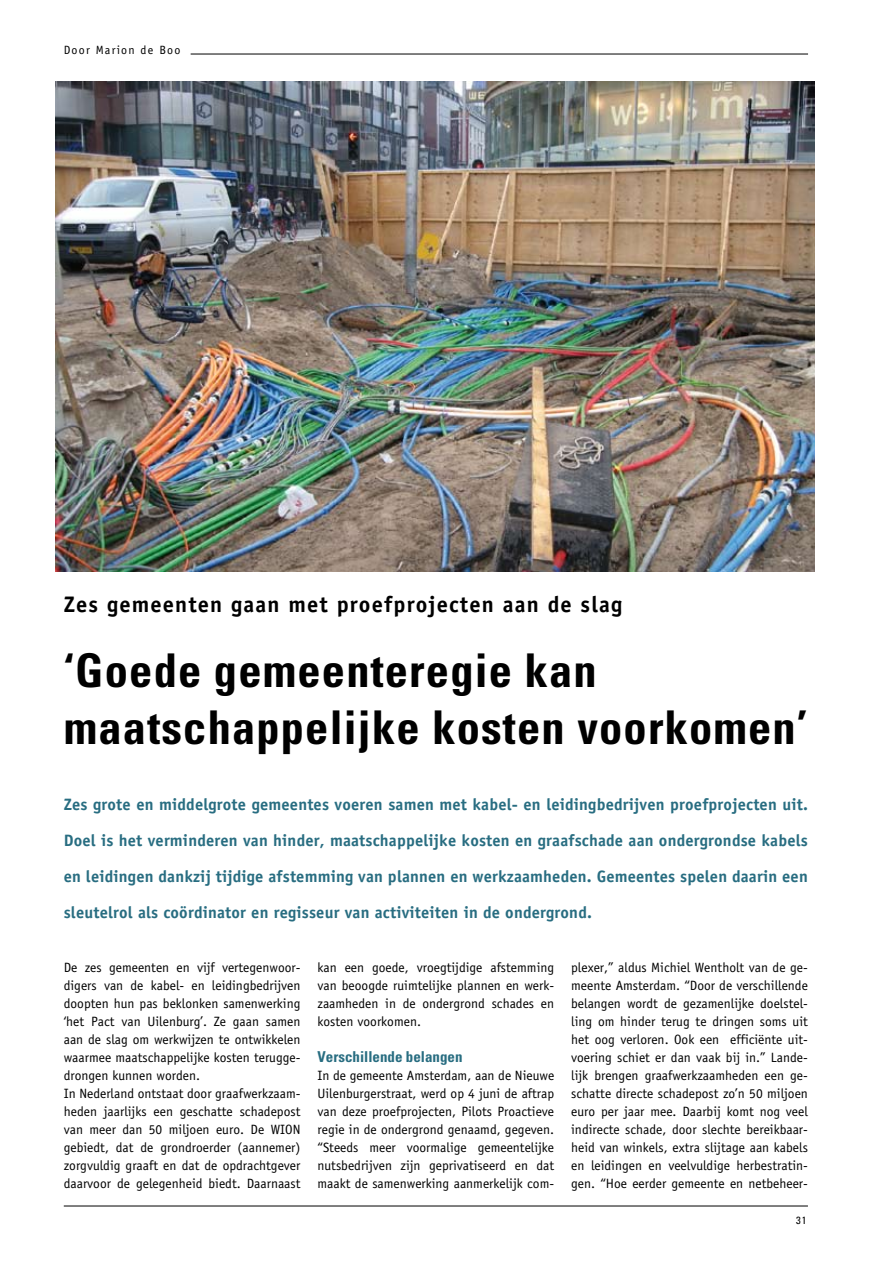
<style>
.page{position:relative;width:893px;height:1263px;background:#fff}
.page>*{position:absolute;margin:0;border:0;box-sizing:border-box;transform-origin:0 0}
.t1{font:700 condensed 46.5px/57px "Univers LT Std";letter-spacing:.025em;color:#000}
.t2{font:700 22.5px "Officina Sans Std";letter-spacing:.05em;color:#000}
.t3{font:700 16.5px/36px "Officina Sans Std";letter-spacing:.01em;color:#286d81;text-align:justify}
.t4{font:700 condensed 15px "Univers LT Std";color:#286d81}
.t5{font:13.5px/18px "Officina Sans Std";color:#000;text-align:justify}
.t6{font:12px "Officina Sans Std";letter-spacing:.1em;color:#000}
.t7{font:condensed 10.5px "Univers LT Std";color:#000}
</style>
<div class="page">
<hr style="left:64px;top:1206px;width:744px;height:1px;background:#000">
<img style="left:56px;top:82px;width:758px;height:490px">
<hr style="left:191px;top:54px;width:617px;height:1px;background:#000">
<p class="t6" style="left:64px;top:43px;width:118px">Door Marion de Boo</p>
<h2 class="t2" style="left:64px;top:590px;width:560px">Zes gemeenten gaan met proefprojecten aan de slag</h2>
<h1 class="t1" style="left:64px;top:642px;width:745px">‘Goede gemeenteregie kan maatschappelijke kosten voorkomen’</h1>
<p class="t3" style="left:64px;top:786px;width:746px">Zes grote en middelgrote gemeentes voeren samen met kabel- en leidingbedrijven proefprojecten uit.<br>Doel is het verminderen van hinder, maatschappelijke kosten en graafschade aan ondergrondse kabels en leidingen dankzij tijdige afstemming van plannen en werkzaamheden. Gemeentes spelen daarin een sleutelrol als coördinator en regisseur van activiteiten in de ondergrond.</p>
<p class="t5" style="left:64px;top:958px;width:238px;text-align:left">De zes gemeenten en vijf vertegenwoor&shy;digers van de kabel- en leidingbedrijven doopten hun pas beklonken samenwerking ‘het Pact van Uilenburg’. Ze gaan samen aan de slag om werkwijzen te ontwikkelen waarmee maatschappelijke kosten terugge&shy;drongen kunnen worden.<br>In Nederland ontstaat door graafwerkzaam&shy;heden jaarlijks een geschatte schadepost van meer dan 50 miljoen euro. De WION gebiedt, dat de grondroerder (aannemer) zorgvuldig graaft en dat de opdrachtgever daarvoor de gelegenheid biedt. Daarnaast</p>
<p class="t5" style="left:317px;top:958px;width:238px">kan een goede, vroegtijdige afstemming van beoogde ruimtelijke plannen en werk&shy;zaamheden in de ondergrond schades en kosten voorkomen.</p>
<p class="t4" style="left:317px;top:1047px;width:147px">Verschillende belangen</p>
<p class="t5" style="left:317px;top:1066px;width:238px">In de gemeente Amsterdam, aan de Nieuwe Uilenburgerstraat, werd op 4 juni de aftrap van deze proefprojecten, Pilots Proactieve regie in de ondergrond genaamd, gegeven. “Steeds meer voormalige gemeentelijke nutsbedrijven zijn geprivatiseerd en dat maakt de samenwerking aanmerkelijk com-</p>
<p class="t5" style="left:571px;top:958px;width:238px">plexer,” aldus Michiel Wentholt van de ge&shy;meente Amsterdam. “Door de verschillende belangen wordt de gezamenlijke doelstel&shy;ling om hinder terug te dringen soms uit het oog verloren. Ook een efficiënte uit&shy;voering schiet er dan vaak bij in.” Lande&shy;lijk brengen graafwerkzaamheden een ge&shy;schatte directe schadepost zo’n 50 miljoen euro per jaar mee. Daarbij komt nog veel indirecte schade, door slechte bereikbaar&shy;heid van winkels, extra slijtage aan kabels en leidingen en veelvuldige herbestratin&shy;gen. “Hoe eerder gemeente en netbeheer-</p>
<p class="t7" style="left:796px;top:1214px;width:12px">31</p>
</div>
